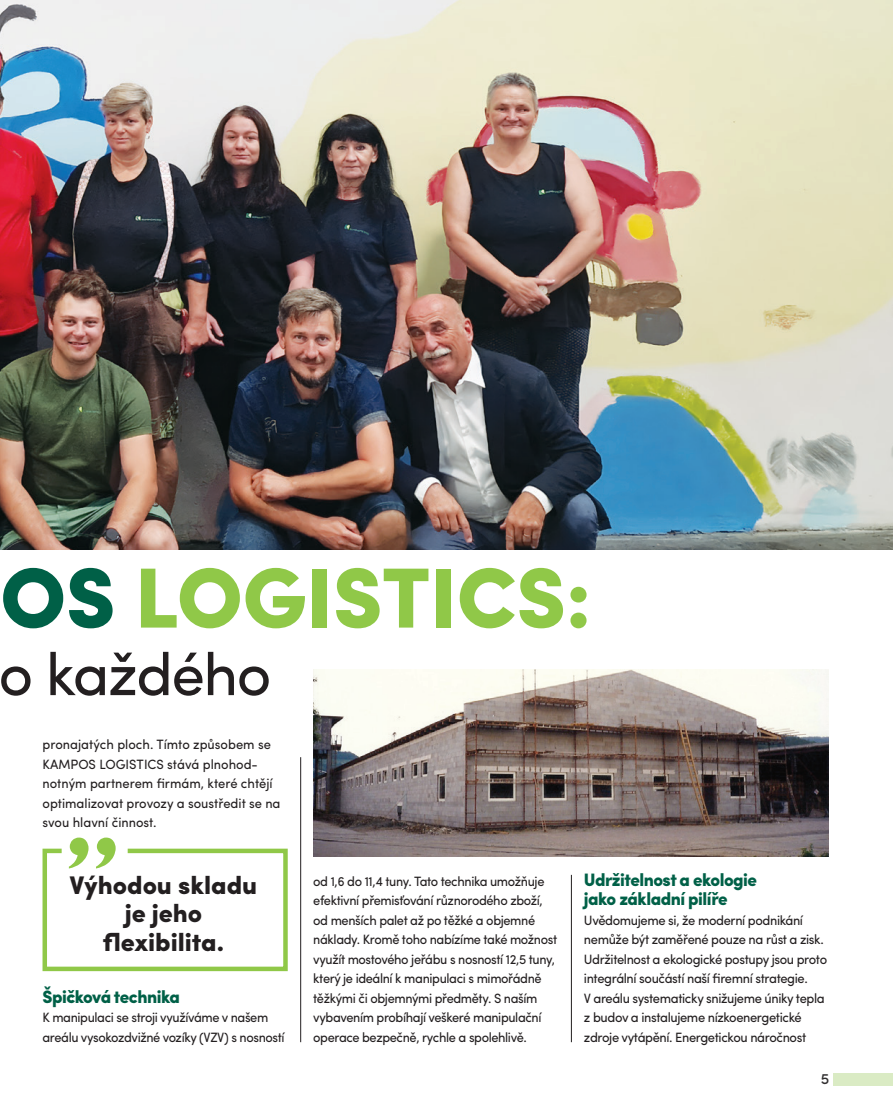
<style>
.page{position:relative;width:893px;height:1106px;background:#fff}
.page>*{position:absolute;margin:0;border:0;box-sizing:border-box;transform-origin:0 0}
.t1{font:900 85.5px "Sofia Pro";letter-spacing:-.01em;color:#90c848}
.t2{font:60px "Sofia Pro";letter-spacing:-.025em;color:#231f20}
.Chleba_Kampos{font:900 25.5px/28.5px "Sofia Pro";color:#231f20;text-align:center}
.Chleba_Kampos-2{font:900 18px/19.5px "Sofia Pro";letter-spacing:-.03em;color:#006047;scale:.96 1}
.t3{font:500 15px "Sofia Pro";color:#312f30}
.Chleba_Kampos-3{font:13.5px/19.5px "Sofia Pro";letter-spacing:-.03em;color:#231f20;scale:.95 1}
.Chleba_Kampos-4{font:13.5px/19.5px "Sofia Pro";letter-spacing:-.03em;color:#231f20;scale:.96 1}
.Chleba_Kampos-5{font:13.5px/19.5px "Sofia Pro";color:#231f20;scale:.96 1}
.s1{color:#006047}
</style>
<div class="page">
<img style="left:0;top:0;width:893px;height:550px">
<hr style="left:300px;top:757px;width:1px;height:285px;background:#231f20">
<hr style="left:571px;top:874px;width:1px;height:168px;background:#231f20">
<img style="left:314px;top:669px;width:515px;height:187px">
<div style="left:833px;top:1073px;width:60px;height:12px;background:#daebc4"></div>
<svg style="left:42px;top:837px;width:246px;height:135px"></svg>
<h1 class="t1" style="left:0;top:530px;width:593px"><span class="s1">OS</span> LOGISTICS:</h1>
<h2 class="t2" style="left:-1px;top:629px;width:274px">o každého</h2>
<p class="Chleba_Kampos-5" style="left:43px;top:733px;width:249px">pronajatých ploch. Tímto způsobem se KAMPOS LOGISTICS stává plnohod&shy;notným partnerem firmám, které chtějí optimalizovat provozy a soustředit se na svou hlavní činnost.</p>
<p class="Chleba_Kampos" style="left:70px;top:869px;width:189px">Výhodou skladu je jeho flexibilita.</p>
<p class="Chleba_Kampos-2" style="left:43px;top:985px;width:145px">Špičková technika</p>
<p class="Chleba_Kampos-3" style="left:43px;top:1006px;width:256px">K manipulaci se stroji využíváme v našem areálu vysokozdvižné vozíky (VZV) s nosností</p>
<p class="Chleba_Kampos-3" style="left:313px;top:870px;width:258px">od 1,6 do 11,4 tuny. Tato technika umožňuje efektivní přemisťování různorodého zboží, od menších palet až po těžké a objemné náklady. Kromě toho nabízíme také možnost využít mostového jeřábu s nosností 12,5 tuny, který je ideální k manipulaci s mimořádně těžkými či objemnými předměty. S naším vybavením probíhají veškeré manipulační operace bezpečně, rychle a spolehlivě.</p>
<p class="Chleba_Kampos-2" style="left:584px;top:868px;width:182px">Udržitelnost a ekologie jako základní pilíře</p>
<p class="Chleba_Kampos-4" style="left:584px;top:909px;width:255px">Uvědomujeme si, že moderní podnikání nemůže být zaměřené pouze na růst a zisk.<br>Udržitelnost a ekologické postupy jsou proto integrální součástí naší firemní strategie.<br>V areálu systematicky snižujeme úniky tepla z budov a instalujeme nízkoenergetické zdroje vytápění. Energetickou náročnost</p>
<p class="t3" style="left:821px;top:1067px;width:10px">5</p>
</div>
